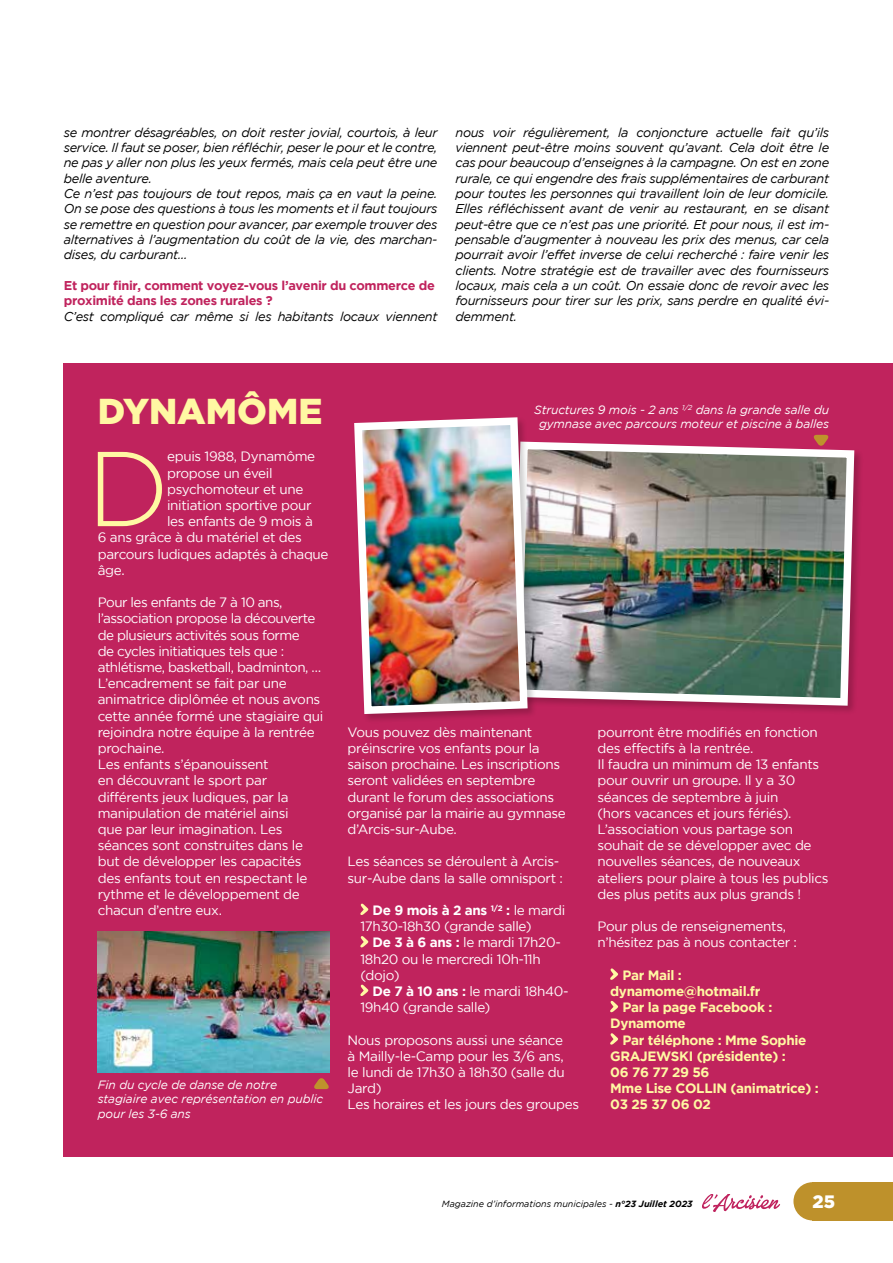
<style>
.page{position:relative;width:893px;height:1263px;background:#fff}
.page>*{position:absolute;margin:0;border:0;box-sizing:border-box;transform-origin:0 0}
.t1{font:300 106.05px "Gotham";color:#fff8a3}
.t2{font:900 36px "Gotham";color:#fff8a3}
.t3{font:900 18px "Gotham";color:#fff}
.t4{font:13.5px/16.2px "Gotham";letter-spacing:-.025em;color:#fff}
.t5{font:700 13.5px "Gotham";letter-spacing:-.025em;color:#fff8a3}
.t6{font:italic 12.75px/15.3px "Gotham";letter-spacing:-.025em;color:#000}
.t7{font:700 12.75px/15.3px "Gotham";letter-spacing:-.025em;color:#c0235d}
.t8{font:italic 12px/14.4px "Gotham";letter-spacing:-.01em;color:#fff}
.t9{font:italic 9px "Gotham";color:#000}
.s1{font-weight:700}
</style>
<div class="page">
<div style="left:64px;top:364px;width:829px;height:793px;background:#c0235d"></div>
<svg style="left:360px;top:904px;width:8px;height:11px"></svg>
<svg style="left:360px;top:936px;width:8px;height:11px"></svg>
<svg style="left:360px;top:985px;width:8px;height:11px"></svg>
<svg style="left:610px;top:968px;width:8px;height:12px"></svg>
<svg style="left:610px;top:1001px;width:8px;height:11px"></svg>
<svg style="left:610px;top:1033px;width:8px;height:11px"></svg>
<svg style="left:813px;top:435px;width:16px;height:3px"></svg>
<img style="left:98px;top:932px;width:232px;height:140px">
<div style="left:513px;top:441px;width:351px;height:274px;background:#000;opacity:.2"></div>
<img style="left:537px;top:438px;width:321px;height:271px">
<div style="left:353px;top:416px;width:184px;height:308px;background:#000;opacity:.2"></div>
<img style="left:353px;top:416px;width:178px;height:302px">
<svg style="left:314px;top:1078px;width:15px;height:11px"></svg>
<div style="left:793px;top:1182px;width:39px;height:38px;background:#be912b;border-radius:50%"></div>
<svg style="left:702px;top:1194px;width:78px;height:17px"></svg>
<div style="left:813px;top:1182px;width:80px;height:38px;background:#be912b"></div>
<p class="t6" style="left:64px;top:125px;width:375px">se montrer désagréables, on doit rester jovial, courtois, à leur service. Il faut se poser, bien réfléchir, peser le pour et le contre, ne pas y aller non plus les yeux fermés, mais cela peut être une belle aventure.<br>Ce n’est pas toujours de tout repos, mais ça en vaut la peine.<br>On se pose des questions à tous les moments et il faut toujours se remettre en question pour avancer, par exemple trouver des alternatives à l’augmentation du coût de la vie, des marchan&shy;dises, du carburant…</p>
<p class="t7" style="left:64px;top:277px;width:372px">Et pour finir, comment voyez-vous l’avenir du commerce de proximité dans les zones rurales ?</p>
<p class="t6" style="left:64px;top:308px;width:375px">C’est compliqué car même si les habitants locaux viennent</p>
<p class="t6" style="left:455px;top:125px;width:375px;text-align:justify">nous voir régulièrement, la conjoncture actuelle fait qu’ils viennent peut-être moins souvent qu’avant. Cela doit être le cas pour beaucoup d’enseignes à la campagne. On est en zone rurale, ce qui engendre des frais supplémentaires de carburant pour toutes les personnes qui travaillent loin de leur domicile.<br>Elles réfléchissent avant de venir au restaurant, en se disant peut-être que ce n’est pas une priorité. Et pour nous, il est im&shy;pensable d’augmenter à nouveau les prix des menus, car cela pourrait avoir l’effet inverse de celui recherché : faire venir les clients. Notre stratégie est de travailler avec des fournisseurs locaux, mais cela a un coût. On essaie donc de revoir avec les fournisseurs pour tirer sur les prix, sans perdre en qualité évi&shy;demment.</p>
<h2 class="t2" style="left:98px;top:390px;width:226px">DYNAMÔME</h2>
<h1 class="t1" style="left:87px;top:431px;width:84px">D</h1>
<p class="t4" style="left:167px;top:448px;width:150px">epuis 1988, Dynamôme</p>
<p class="t4" style="left:167px;top:464px;width:107px">propose un éveil</p>
<p class="t4" style="left:167px;top:481px;width:138px">psychomoteur et une</p>
<p class="t4" style="left:167px;top:497px;width:146px">initiation sportive pour</p>
<p class="t4" style="left:167px;top:513px;width:147px">les enfants de 9 mois à</p>
<p class="t4" style="left:98px;top:529px;width:206px">6 ans grâce à du matériel et des</p>
<p class="t4" style="left:98px;top:545px;width:232px">parcours ludiques adaptés à chaque</p>
<p class="t4" style="left:98px;top:562px;width:28px">âge.</p>
<p class="t4" style="left:98px;top:594px;width:227px">Pour les enfants de 7 à 10 ans, l’association propose la découverte de plusieurs activités sous forme<br>de cycles initiatiques tels que : athlétisme, basketball, badminton, …<br>L’encadrement se fait par une animatrice diplômée et nous avons cette année formé une stagiaire qui rejoindra notre équipe à la rentrée prochaine.<br>Les enfants s’épanouissent<br>en découvrant le sport par différents jeux ludiques, par la manipulation de matériel ainsi<br>que par leur imagination. Les séances sont construites dans le but de développer les capacités des enfants tout en respectant le rythme et le développement de chacun d’entre eux.</p>
<p class="t8" style="left:98px;top:1077px;width:227px">Fin du cycle de danse de notre stagiaire avec représentation en public pour les 3-6 ans</p>
<p class="t8" style="left:534px;top:402px;width:297px;text-align:center">Structures 9 mois - 2 ans <sup>1/2</sup> dans la grande salle du gymnase avec parcours moteur et piscine à balles</p>
<p class="t4" style="left:348px;top:724px;width:220px">Vous pouvez dès maintenant préinscrire vos enfants pour la saison prochaine. Les inscriptions seront validées en septembre durant le forum des associations organisé par la mairie au gymnase d’Arcis-sur-Aube.</p>
<p class="t4" style="left:348px;top:853px;width:217px">Les séances se déroulent à Arcis&shy;sur-Aube dans la salle omnisport :</p>
<p class="t4" style="left:360px;top:902px;width:206px;text-indent:12px"><span class="s1">De 9 mois à 2 ans</span> <sup>1/2</sup> <span class="s1">:</span> le mardi<br>17h30-18h30 (grande salle)</p>
<p class="t4" style="left:360px;top:934px;width:202px;text-indent:12px"><span class="s1">De 3 à 6 ans :</span> le mardi 17h20-<br>18h20 ou le mercredi 10h-11h (dojo)</p>
<p class="t4" style="left:360px;top:983px;width:210px;text-indent:12px"><span class="s1">De 7 à 10 ans :</span> le mardi 18h40-<br>19h40 (grande salle)</p>
<p class="t4" style="left:348px;top:1031px;width:233px">Nous proposons aussi une séance<br>à Mailly-le-Camp pour les 3/6 ans,<br>le lundi de 17h30 à 18h30 (salle du<br>Jard)<br>Les horaires et les jours des groupes</p>
<p class="t4" style="left:597px;top:724px;width:233px">pourront être modifiés en fonction des effectifs à la rentrée.<br>Il faudra un minimum de 13 enfants pour ouvrir un groupe. Il y a 30 séances de septembre à juin<br>(hors vacances et jours fériés).<br>L’association vous partage son souhait de se développer avec de nouvelles séances, de nouveaux ateliers pour plaire à tous les publics des plus petits aux plus grands !</p>
<p class="t4" style="left:597px;top:918px;width:201px">Pour plus de renseignements, n’hésitez pas à nous contacter :</p>
<p class="t5" style="left:622px;top:967px;width:61px">Par Mail :</p>
<p class="t5" style="left:610px;top:983px;width:152px">dynamome@hotmail.fr</p>
<p class="t5" style="left:622px;top:1000px;width:152px">Par la page Facebook :</p>
<p class="t5" style="left:610px;top:1016px;width:77px">Dynamome</p>
<p class="t5" style="left:622px;top:1032px;width:186px">Par téléphone : Mme Sophie</p>
<p class="t5" style="left:610px;top:1048px;width:177px">GRAJEWSKI (présidente) :</p>
<p class="t5" style="left:610px;top:1064px;width:101px">06 76 77 29 56</p>
<p class="t5" style="left:610px;top:1081px;width:210px">Mme Lise COLLIN (animatrice) :</p>
<p class="t5" style="left:610px;top:1097px;width:102px">03 25 37 06 02</p>
<p class="t9" style="left:442px;top:1199px;width:252px">Magazine d’informations municipales - <span class="s1">n°23 Juillet 2023</span></p>
<h3 class="t3" style="left:813px;top:1191px;width:24px">25</h3>
</div>
